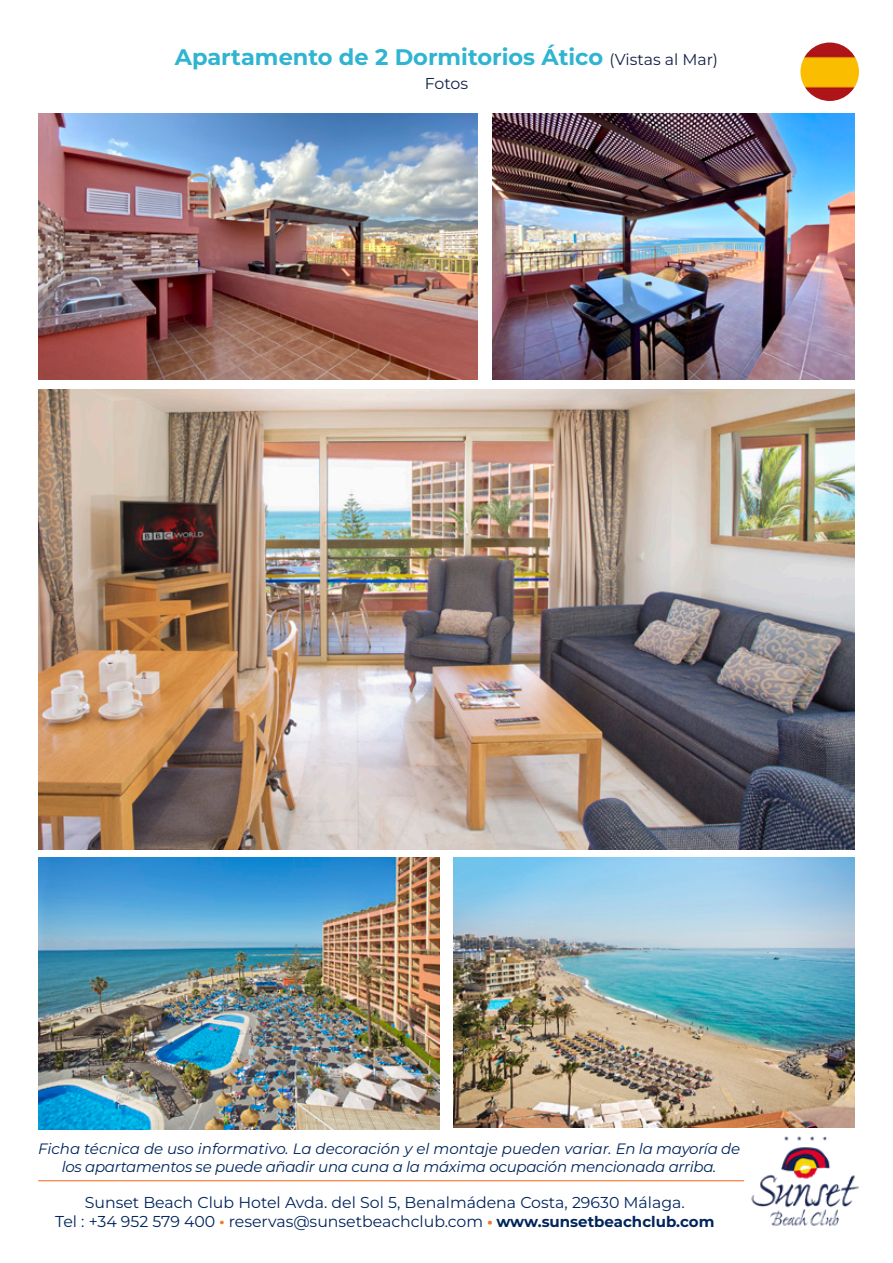
<style>
.page{position:relative;width:893px;height:1263px;background:#fff}
.page>*{position:absolute;margin:0;border:0;box-sizing:border-box;transform-origin:0 0}
.t1{font:700 22.5px "Montserrat";color:#2fb4d1}
.t2{font:15.75px/18.9px "Montserrat";color:#00255d;text-align:center}
.t3{font:15.75px "Montserrat";letter-spacing:-.01em;color:#122147}
.t4{font:italic 15px/18px "Montserrat";letter-spacing:-.02em;color:#00255d;text-align:center}
.s1{font-weight:400;font-size:15.75px;color:#122147}
.s2{font-weight:800;color:#f3742b}
.s3{font-weight:900;font-size:15px;color:#f3742b}
.s4{font-weight:700;font-size:15px}
</style>
<div class="page">
<img style="left:751px;top:1136px;width:108px;height:90px">
<img style="left:800px;top:43px;width:59px;height:58px;border-radius:29px">
<hr style="left:38px;top:1180px;width:706px;height:1px;background:#f3742b">
<img style="left:38px;top:389px;width:817px;height:460px">
<img style="left:493px;top:113px;width:362px;height:266px">
<img style="left:38px;top:113px;width:439px;height:266px">
<img style="left:454px;top:858px;width:400px;height:270px">
<img style="left:38px;top:858px;width:401px;height:271px">
<p class="t1" style="left:175px;top:42px;width:545px">Apartamento de 2 Dormitorios Ático <span class="s1">(Vistas al Mar)</span></p>
<p class="t3" style="left:425px;top:73px;width:45px">Fotos</p>
<p class="t4" style="left:38px;top:1139px;width:704px">Ficha técnica de uso informativo. La decoración y el montaje pueden variar. En la mayoría de los apartamentos se puede añadir una cuna a la máxima ocupación mencionada arriba.</p>
<p class="t2" style="left:55px;top:1192px;width:661px">Sunset Beach Club Hotel Avda. del Sol 5, Benalmádena Costa, 29630 Málaga.<br>Tel : +34 952 579 400 <span class="s2">·</span> reservas@sunsetbeachclub.com <span class="s3">·</span> <span class="s4">www.sunsetbeachclub.com</span></p>
</div>
